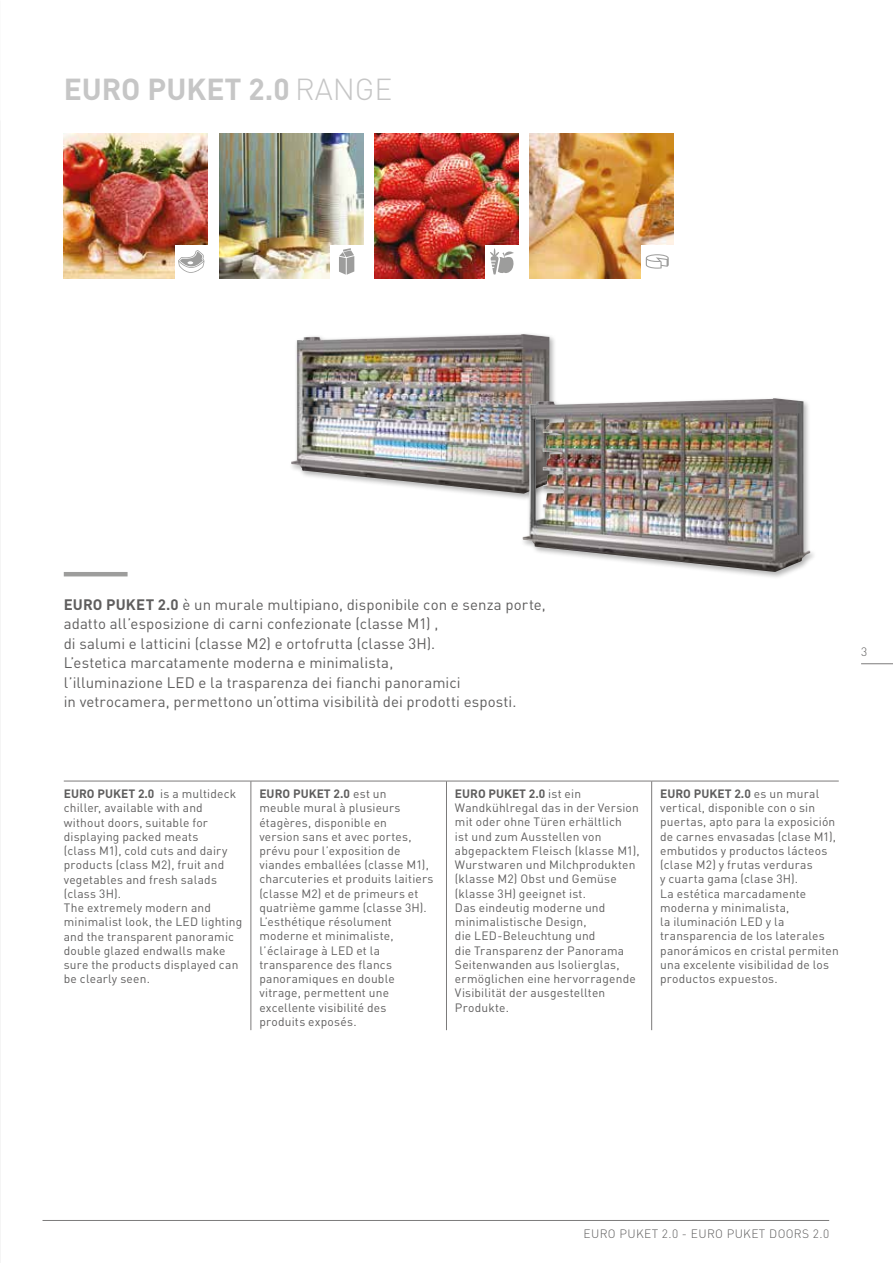
<style>
.page{position:relative;width:893px;height:1263px;background:#fff}
.page>*{position:absolute;margin:0;border:0;box-sizing:border-box;transform-origin:0 0}
.t1{font:700 30px "DIN Pro";color:#c6c6c6}
.t2{font:15px/19.5px "DIN Pro";letter-spacing:.005em;color:#5f5e5e}
.t3{font:12px/14.2px "DIN Pro";letter-spacing:.015em;color:#5f5e5e}
.t4{font:300 12px "DIN Pro";letter-spacing:.03em;color:#5f5e5e}
.s1{font-weight:300}
.s2{font-weight:700}
</style>
<div class="page">
<img style="left:291px;top:334px;width:264px;height:160px">
<hr style="left:43px;top:1220px;width:786px;height:1px;background:#7c7b7b">
<img style="left:530px;top:134px;width:144px;height:144px">
<img style="left:219px;top:134px;width:144px;height:144px">
<img style="left:64px;top:134px;width:144px;height:144px">
<img style="left:374px;top:134px;width:145px;height:144px">
<div style="left:175px;top:245px;width:34px;height:34px;background:#fff"></div>
<svg style="left:178px;top:250px;width:26px;height:23px"></svg>
<div style="left:330px;top:245px;width:35px;height:34px;background:#fff"></div>
<div style="left:485px;top:245px;width:34px;height:34px;background:#fff"></div>
<svg style="left:339px;top:248px;width:15px;height:27px"></svg>
<div style="left:641px;top:245px;width:34px;height:34px;background:#fff"></div>
<svg style="left:646px;top:254px;width:23px;height:15px"></svg>
<svg style="left:490px;top:248px;width:24px;height:26px"></svg>
<hr style="left:861px;top:663px;width:32px;height:1px;background:#7c7b7b">
<div style="left:520px;top:396px;width:298px;height:183px;background:#000;opacity:.3"></div>
<img style="left:523px;top:398px;width:287px;height:174px">
<hr style="left:64px;top:781px;width:187px;height:1px;background:#7c7b7b">
<hr style="left:251px;top:781px;width:195px;height:1px;background:#7c7b7b">
<hr style="left:446px;top:781px;width:206px;height:1px;background:#7c7b7b">
<hr style="left:652px;top:781px;width:187px;height:1px;background:#7c7b7b">
<hr style="left:251px;top:781px;width:1px;height:249px;background:#7c7b7b">
<hr style="left:446px;top:781px;width:1px;height:249px;background:#7c7b7b">
<hr style="left:651px;top:781px;width:1px;height:249px;background:#7c7b7b">
<hr style="left:64px;top:572px;width:64px;height:4px;background:#9d9d9c">
<h1 class="t1" style="left:64px;top:64px;width:330px">EURO PUKET 2.0 <span class="s1">RANGE</span></h1>
<p class="t2" style="left:64px;top:593px;width:484px"><span class="s2">EURO PUKET 2.0</span> è un murale multipiano, disponibile con e senza porte, adatto all’esposizione di carni confezionate (classe M1) ,<br>di salumi e latticini (classe M2) e ortofrutta (classe 3H).<br>L’estetica marcatamente moderna e minimalista,<br>l’illuminazione LED e la trasparenza dei fianchi panoramici<br>in vetrocamera, permettono un’ottima visibilità dei prodotti esposti.</p>
<p class="t4" style="left:861px;top:643px;width:8px">3</p>
<p class="t3" style="left:64px;top:785px;width:180px"><span class="s2">EURO PUKET 2.0</span> is a multideck chiller, available with and without doors, suitable for displaying packed meats<br>(class M1), cold cuts and dairy products (class M2), fruit and vegetables and fresh salads (class 3H).<br>The extremely modern and minimalist look, the LED lighting and the transparent panoramic double glazed endwalls make sure the products displayed can be clearly seen.</p>
<p class="t3" style="left:259px;top:785px;width:176px"><span class="s2">EURO PUKET 2.0</span> est un<br>meuble mural à plusieurs étagères, disponible en<br>version sans et avec portes, prévu pour l’exposition de viandes emballées (classe M1), charcuteries et produits laitiers (classe M2) et de primeurs et quatrième gamme (classe 3H).<br>L’esthétique résolument moderne et minimaliste, l’éclairage à LED et la transparence des flancs panoramiques en double vitrage, permettent une excellente visibilité des produits exposés.</p>
<p class="t3" style="left:455px;top:785px;width:186px"><span class="s2">EURO PUKET 2.0</span> ist ein<br>Wandkühlregal das in der Version mit oder ohne Türen erhältlich<br>ist und zum Ausstellen von abgepacktem Fleisch (klasse M1),<br>Wurstwaren und Milchprodukten (klasse M2) Obst und Gemüse (klasse 3H) geeignet ist.<br>Das eindeutig moderne und minimalistische Design,<br>die LED-Beleuchtung und<br>die Transparenz der Panorama<br>Seitenwanden aus Isolierglas, ermöglichen eine hervorragende<br>Visibilität der ausgestellten<br>Produkte.</p>
<p class="t3" style="left:660px;top:785px;width:180px"><span class="s2">EURO PUKET 2.0</span> es un mural vertical, disponible con o sin puertas, apto para la exposición de carnes envasadas (clase M1), embutidos y productos lácteos (clase M2) y frutas verduras<br>y cuarta gama (clase 3H).<br>La estética marcadamente moderna y minimalista,<br>la iluminación LED y la transparencia de los laterales panorámicos en cristal permiten una excelente visibilidad de los productos expuestos.</p>
<p class="t4" style="left:584px;top:1224px;width:247px">EURO PUKET 2.0 - EURO PUKET DOORS 2.0</p>
</div>
